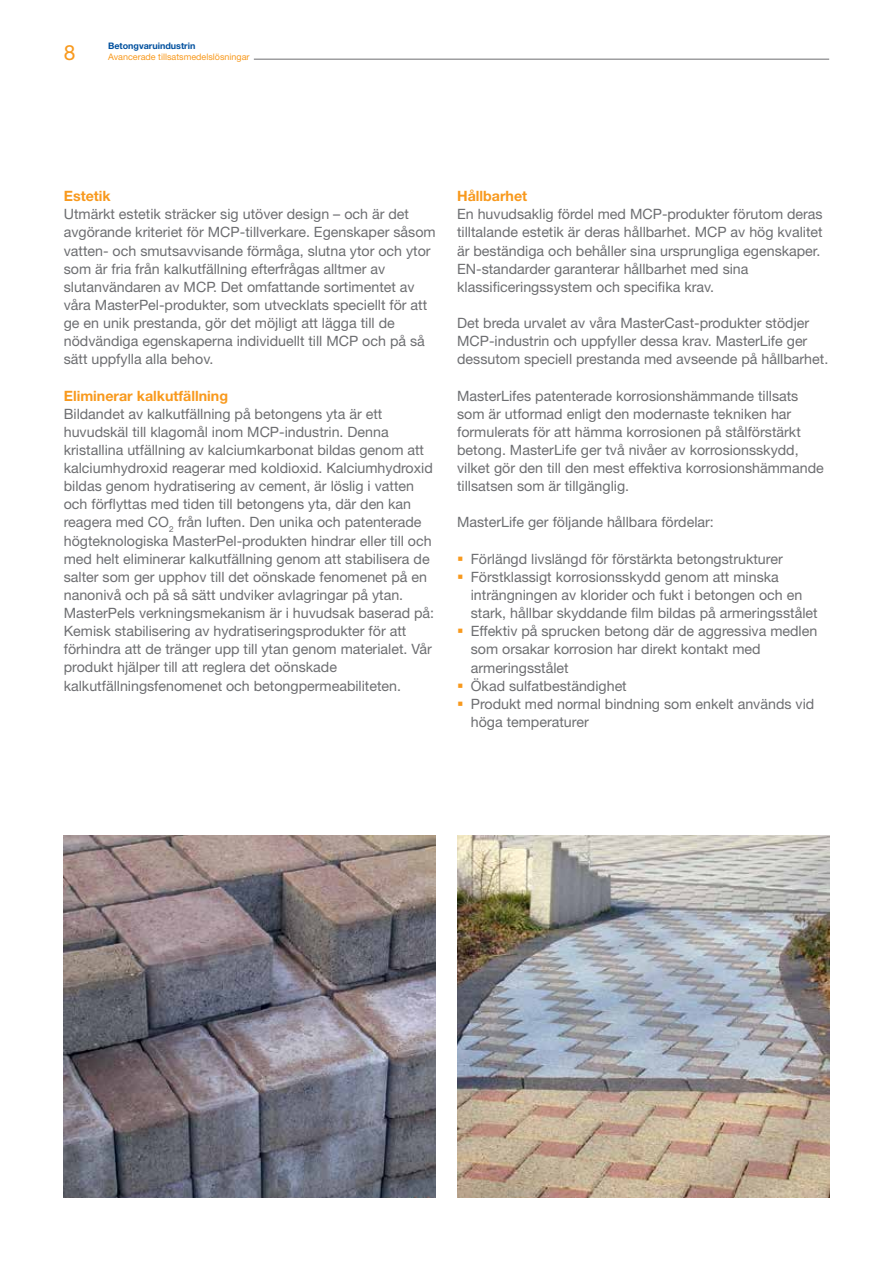
<style>
.page{position:relative;width:893px;height:1263px;background:#fff}
.page>*{position:absolute;margin:0;border:0;box-sizing:border-box;transform-origin:0 0}
.t1{font:21px "Helvetica Neue LT Pro";color:#f8991d}
.t2{font:14.25px/18.1px "Helvetica Neue LT Pro";color:#6d6e71}
.t3{font:700 14.25px "Helvetica Neue LT Pro";color:#f8991d}
.t4{font:9px "Helvetica Neue LT Pro";color:#f8991d}
.t5{font:700 9px "Helvetica Neue LT Pro";color:#00509e}
.s1{color:#f8991d}
</style>
<div class="page">
<hr style="left:254px;top:59px;width:575px;height:1px;background:#6d6e71">
<img style="left:64px;top:836px;width:372px;height:362px">
<img style="left:457px;top:836px;width:372px;height:362px">
<h1 class="t1" style="left:64px;top:39px;width:13px">8</h1>
<p class="t5" style="left:108px;top:40px;width:89px">Betongvaruindustrin</p>
<p class="t4" style="left:108px;top:51px;width:143px">Avancerade tillsatsmedelslösningar</p>
<p class="t3" style="left:64px;top:187px;width:48px">Estetik</p>
<p class="t2" style="left:64px;top:205px;width:373px">Utmärkt estetik sträcker sig utöver design – och är det avgörande kriteriet för MCP-tillverkare. Egenskaper såsom vatten- och smutsavvisande förmåga, slutna ytor och ytor som är fria från kalkutfällning efterfrågas alltmer av slutanvändaren av MCP. Det omfattande sortimentet av våra MasterPel-produkter, som utvecklats speciellt för att ge en unik prestanda, gör det möjligt att lägga till de nödvändiga egenskaperna individuellt till MCP och på så sätt uppfylla alla behov.</p>
<p class="t3" style="left:64px;top:386px;width:166px">Eliminerar kalkutfällning</p>
<p class="t2" style="left:64px;top:404px;width:372px">Bildandet av kalkutfällning på betongens yta är ett huvudskäl till klagomål inom MCP-industrin. Denna kristallina utfällning av kalciumkarbonat bildas genom att kalciumhydroxid reagerar med koldioxid. Kalciumhydroxid bildas genom hydratisering av cement, är löslig i vatten och förflyttas med tiden till betongens yta, där den kan reagera med CO<sub>2</sub> från luften. Den unika och patenterade högteknologiska MasterPel-produkten hindrar eller till och med helt eliminerar kalkutfällning genom att stabilisera de salter som ger upphov till det oönskade fenomenet på en nanonivå och på så sätt undviker avlagringar på ytan.<br>MasterPels verkningsmekanism är i huvudsak baserad på:<br>Kemisk stabilisering av hydratiseringsprodukter för att förhindra att de tränger upp till ytan genom materialet. Vår produkt hjälper till att reglera det oönskade kalkutfällningsfenomenet och betongpermeabiliteten.</p>
<p class="t3" style="left:457px;top:187px;width:72px">Hållbarhet</p>
<p class="t2" style="left:457px;top:205px;width:367px">En huvudsaklig fördel med MCP-produkter förutom deras tilltalande estetik är deras hållbarhet. MCP av hög kvalitet är beständiga och behåller sina ursprungliga egenskaper.<br>EN-standarder garanterar hållbarhet med sina klassificeringssystem och specifika krav.</p>
<p class="t2" style="left:457px;top:314px;width:373px">Det breda urvalet av våra MasterCast-produkter stödjer<br>MCP-industrin och uppfyller dessa krav. MasterLife ger dessutom speciell prestanda med avseende på hållbarhet.</p>
<p class="t2" style="left:457px;top:386px;width:368px">MasterLifes patenterade korrosionshämmande tillsats som är utformad enligt den modernaste tekniken har formulerats för att hämma korrosionen på stålförstärkt betong. MasterLife ger två nivåer av korrosionsskydd, vilket gör den till den mest effektiva korrosionshämmande tillsatsen som är tillgänglig.</p>
<p class="t2" style="left:457px;top:513px;width:258px">MasterLife ger följande hållbara fördelar:</p>
<p class="t2" style="left:457px;top:549px;width:327px"><span class="s1">▪</span> Förlängd livslängd för förstärkta betongstrukturer</p>
<p class="t2" style="left:471px;top:567px;width:348px;text-indent:-14px"><span class="s1">▪</span> Förstklassigt korrosionsskydd genom att minska inträngningen av klorider och fukt i betongen och en stark, hållbar skyddande film bildas på armeringsstålet</p>
<p class="t2" style="left:471px;top:622px;width:348px;text-indent:-14px"><span class="s1">▪</span> Effektiv på sprucken betong där de aggressiva medlen som orsakar korrosion har direkt kontakt med armeringsstålet</p>
<p class="t2" style="left:457px;top:676px;width:171px"><span class="s1">▪</span> Ökad sulfatbeständighet</p>
<p class="t2" style="left:471px;top:694px;width:345px;text-indent:-14px"><span class="s1">▪</span> Produkt med normal bindning som enkelt används vid höga temperaturer</p>
</div>
